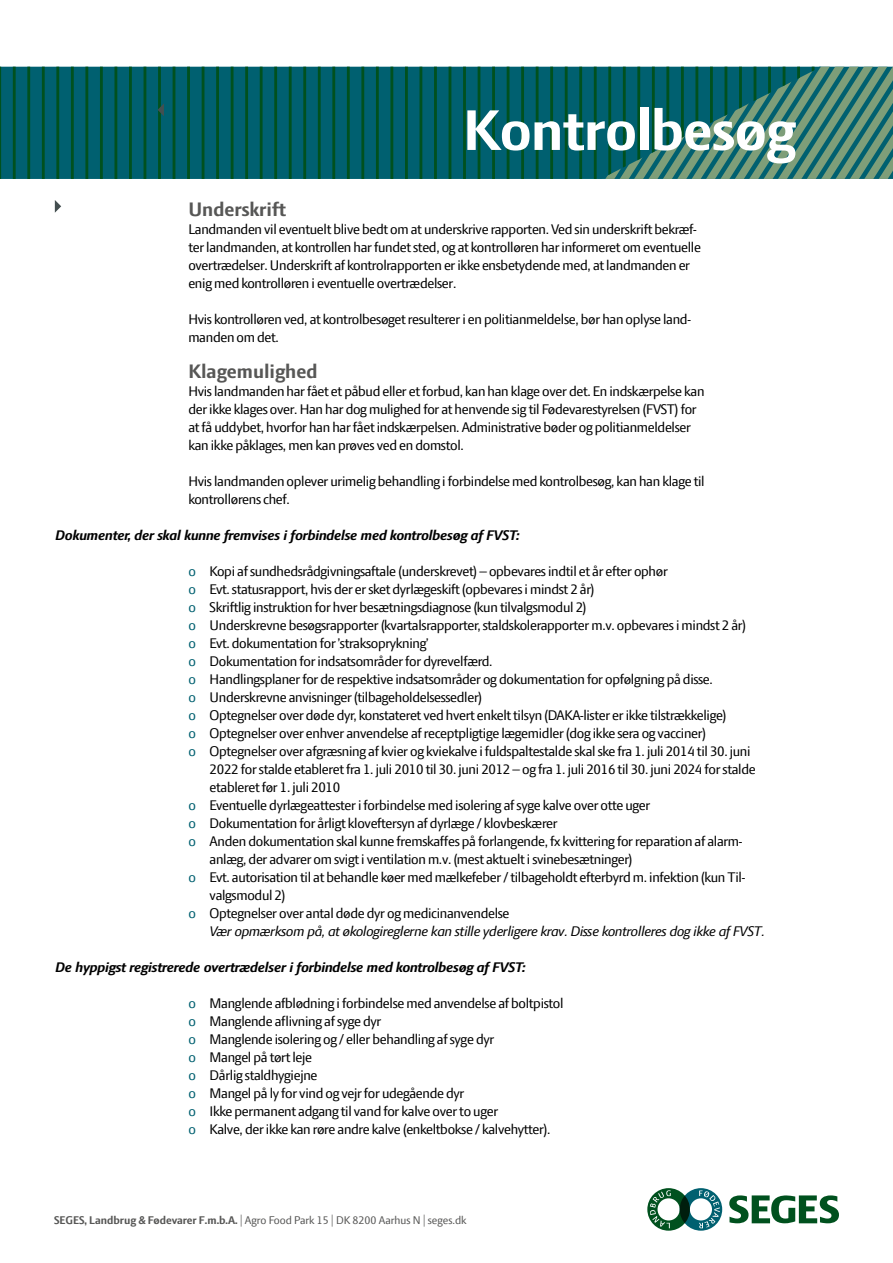
<style>
.page{position:relative;width:893px;height:1263px;background:#fff}
.page>*{position:absolute;margin:0;border:0;box-sizing:border-box;transform-origin:0 0}
.t1{font:700 61.5px "LF Press Sans";letter-spacing:-.005em;color:#fff}
.t2{font:700 21px "LF Press Sans";color:#575756}
.t3{font:15px/18px "LF Press Sans";letter-spacing:-.02em;color:#000}
.t4{font:italic 700 15px "LF Press Sans";letter-spacing:-.02em;color:#000}
.t5{font:italic 15px "LF Press Sans";letter-spacing:-.02em;color:#000}
.t6{font:12px "LF Press Sans";color:#575756}
.s1{font-style:inherit}
.s2{color:#006070}
.s3{font-weight:700}
</style>
<div class="page">
<svg style="left:821px;top:67px;width:72px;height:112px;background:#4e8675"></svg>
<svg style="left:1px;top:67px;width:820px;height:112px;background:#0a646f"></svg>
<hr style="left:521px;top:67px;width:3px;height:112px;background:#00511e">
<hr style="left:507px;top:67px;width:2px;height:112px;background:#00511e">
<hr style="left:492px;top:67px;width:3px;height:112px;background:#00511e">
<hr style="left:478px;top:67px;width:2px;height:112px;background:#00511e">
<hr style="left:463px;top:67px;width:3px;height:112px;background:#00511e">
<hr style="left:449px;top:67px;width:2px;height:112px;background:#00511e">
<hr style="left:434px;top:67px;width:3px;height:112px;background:#00511e">
<hr style="left:419px;top:67px;width:3px;height:112px;background:#00511e">
<hr style="left:405px;top:67px;width:3px;height:112px;background:#00511e">
<hr style="left:390px;top:67px;width:3px;height:112px;background:#00511e">
<hr style="left:376px;top:67px;width:3px;height:112px;background:#00511e">
<hr style="left:361px;top:67px;width:3px;height:112px;background:#00511e">
<hr style="left:347px;top:67px;width:3px;height:112px;background:#00511e">
<hr style="left:332px;top:67px;width:3px;height:112px;background:#00511e">
<hr style="left:318px;top:67px;width:3px;height:112px;background:#00511e">
<hr style="left:303px;top:67px;width:3px;height:112px;background:#00511e">
<hr style="left:289px;top:67px;width:3px;height:112px;background:#00511e">
<hr style="left:274px;top:67px;width:3px;height:112px;background:#00511e">
<hr style="left:260px;top:67px;width:3px;height:112px;background:#00511e">
<hr style="left:245px;top:67px;width:3px;height:112px;background:#00511e">
<hr style="left:812px;top:67px;width:2px;height:112px;background:#00511e">
<hr style="left:797px;top:67px;width:3px;height:112px;background:#00511e">
<hr style="left:231px;top:67px;width:3px;height:112px;background:#00511e">
<hr style="left:216px;top:67px;width:3px;height:112px;background:#00511e">
<hr style="left:783px;top:67px;width:2px;height:112px;background:#00511e">
<hr style="left:768px;top:67px;width:3px;height:112px;background:#00511e">
<hr style="left:202px;top:67px;width:2px;height:112px;background:#00511e">
<hr style="left:187px;top:67px;width:3px;height:112px;background:#00511e">
<hr style="left:754px;top:67px;width:2px;height:112px;background:#00511e">
<hr style="left:739px;top:67px;width:3px;height:112px;background:#00511e">
<hr style="left:173px;top:67px;width:2px;height:112px;background:#00511e">
<hr style="left:158px;top:67px;width:3px;height:112px;background:#00511e">
<hr style="left:724px;top:67px;width:3px;height:112px;background:#00511e">
<hr style="left:710px;top:67px;width:3px;height:112px;background:#00511e">
<hr style="left:144px;top:67px;width:2px;height:112px;background:#00511e">
<hr style="left:129px;top:67px;width:3px;height:112px;background:#00511e">
<hr style="left:695px;top:67px;width:3px;height:112px;background:#00511e">
<hr style="left:681px;top:67px;width:3px;height:112px;background:#00511e">
<hr style="left:114px;top:67px;width:3px;height:112px;background:#00511e">
<hr style="left:100px;top:67px;width:3px;height:112px;background:#00511e">
<hr style="left:666px;top:67px;width:3px;height:112px;background:#00511e">
<hr style="left:652px;top:67px;width:3px;height:112px;background:#00511e">
<hr style="left:85px;top:67px;width:3px;height:112px;background:#00511e">
<hr style="left:71px;top:67px;width:3px;height:112px;background:#00511e">
<hr style="left:637px;top:67px;width:3px;height:112px;background:#00511e">
<hr style="left:623px;top:67px;width:3px;height:112px;background:#00511e">
<hr style="left:56px;top:67px;width:3px;height:112px;background:#00511e">
<hr style="left:42px;top:67px;width:3px;height:112px;background:#00511e">
<hr style="left:608px;top:67px;width:3px;height:112px;background:#00511e">
<hr style="left:594px;top:67px;width:3px;height:112px;background:#00511e">
<hr style="left:27px;top:67px;width:3px;height:112px;background:#00511e">
<hr style="left:13px;top:67px;width:3px;height:112px;background:#00511e">
<hr style="left:579px;top:67px;width:3px;height:112px;background:#00511e">
<hr style="left:565px;top:67px;width:3px;height:112px;background:#00511e">
<hr style="left:0;top:67px;width:1px;height:112px;background:#00511e">
<hr style="left:550px;top:67px;width:3px;height:112px;background:#00511e">
<hr style="left:536px;top:67px;width:3px;height:112px;background:#00511e">
<svg style="left:158px;top:103px;width:6px;height:13px"></svg>
<svg style="left:647px;top:1188px;width:75px;height:43px"></svg>
<svg style="left:729px;top:1195px;width:110px;height:28px"></svg>
<svg style="left:55px;top:200px;width:6px;height:13px"></svg>
<h1 class="t1" style="left:463px;top:95px;width:334px"><span class="s1">K</span>ontrolbesøg</h1>
<h2 class="t2" style="left:188px;top:197px;width:99px">Underskrift</h2>
<p class="t3" style="left:188px;top:220px;width:514px">Landmanden vil eventuelt blive bedt om at underskrive rapporten. Ved sin underskrift bekræf&shy;ter landmanden, at kontrollen har fundet sted, og at kontrolløren har informeret om eventuelle overtrædelser. Underskrift af kontrolrapporten er ikke ensbetydende med, at landmanden er enig med kontrolløren i eventuelle overtrædelser.</p>
<p class="t3" style="left:188px;top:310px;width:504px">Hvis kontrolløren ved, at kontrolbesøget resulterer i en politianmeldelse, bør han oplyse land&shy;manden om det.</p>
<h2 class="t2" style="left:188px;top:359px;width:131px">Klagemulighed</h2>
<p class="t3" style="left:188px;top:382px;width:518px">Hvis landmanden har fået et påbud eller et forbud, kan han klage over det. En indskærpelse kan der ikke klages over. Han har dog mulighed for at henvende sig til Fødevarestyrelsen (FVST) for at få uddybet, hvorfor han har fået indskærpelsen. Administrative bøder og politianmeldelser kan ikke påklages, men kan prøves ved en domstol.</p>
<p class="t3" style="left:188px;top:472px;width:518px">Hvis landmanden oplever urimelig behandling i forbindelse med kontrolbesøg, kan han klage til kontrollørens chef.</p>
<p class="t4" style="left:55px;top:527px;width:466px">Dokumenter, der skal kunne fremvises i forbindelse med kontrolbesøg af FVST:</p>
<p class="t3" style="left:188px;top:562px;width:481px"><span class="s2">o</span> Kopi af sundhedsrådgivningsaftale (underskrevet) – opbevares indtil et år efter ophør</p>
<p class="t3" style="left:188px;top:580px;width:408px"><span class="s2">o</span> Evt. statusrapport, hvis der er sket dyrlægeskift (opbevares i mindst 2 år)</p>
<p class="t3" style="left:188px;top:598px;width:400px"><span class="s2">o</span> Skriftlig instruktion for hver besætningsdiagnose (kun tilvalgsmodul 2)</p>
<p class="t3" style="left:188px;top:616px;width:559px"><span class="s2">o</span> Underskrevne besøgsrapporter (kvartalsrapporter, staldskolerapporter m.v. opbevares i mindst 2 år)</p>
<p class="t3" style="left:188px;top:634px;width:242px"><span class="s2">o</span> Evt. dokumentation for ’straksoprykning’</p>
<p class="t3" style="left:188px;top:652px;width:306px"><span class="s2">o</span> Dokumentation for indsatsområder for dyrevelfærd.</p>
<p class="t3" style="left:188px;top:670px;width:526px"><span class="s2">o</span> Handlingsplaner for de respektive indsatsområder og dokumentation for opfølgning på disse.</p>
<p class="t3" style="left:188px;top:688px;width:295px"><span class="s2">o</span> Underskrevne anvisninger (tilbageholdelsessedler)</p>
<p class="t3" style="left:188px;top:706px;width:540px"><span class="s2">o</span> Optegnelser over døde dyr, konstateret ved hvert enkelt tilsyn (DAKA-lister er ikke tilstrækkelige)</p>
<p class="t3" style="left:188px;top:724px;width:519px"><span class="s2">o</span> Optegnelser over enhver anvendelse af receptpligtige lægemidler (dog ikke sera og vacciner)</p>
<p class="t3" style="left:188px;top:742px;width:564px"><span class="s2">o</span> Optegnelser over afgræsning af kvier og kviekalve i fuldspaltestalde skal ske fra 1. juli 2014 til 30. juni</p>
<p class="t3" style="left:210px;top:760px;width:547px">2022 for stalde etableret fra 1. juli 2010 til 30. juni 2012 – og fra 1. juli 2016 til 30. juni 2024 for stalde</p>
<p class="t3" style="left:210px;top:778px;width:132px">etableret før 1. juli 2010</p>
<p class="t3" style="left:188px;top:796px;width:463px"><span class="s2">o</span> Eventuelle dyrlægeattester i forbindelse med isolering af syge kalve over otte uger</p>
<p class="t3" style="left:188px;top:814px;width:371px"><span class="s2">o</span> Dokumentation for årligt kloveftersyn af dyrlæge / klovbeskærer</p>
<p class="t3" style="left:188px;top:832px;width:555px"><span class="s2">o</span> Anden dokumentation skal kunne fremskaffes på forlangende, fx kvittering for reparation af alarm-</p>
<p class="t3" style="left:210px;top:850px;width:424px">anlæg, der advarer om svigt i ventilation m.v. (mest aktuelt i svinebesætninger)</p>
<p class="t3" style="left:188px;top:868px;width:558px"><span class="s2">o</span> Evt. autorisation til at behandle køer med mælkefeber / tilbageholdt efterbyrd m. infektion (kun Til-</p>
<p class="t3" style="left:210px;top:886px;width:77px">valgsmodul 2)</p>
<p class="t3" style="left:188px;top:904px;width:323px"><span class="s2">o</span> Optegnelser over antal døde dyr og medicinanvendelse</p>
<p class="t5" style="left:210px;top:923px;width:557px">Vær opmærksom på, at økologireglerne kan stille yderligere krav. Disse kontrolleres dog ikke af FVST.</p>
<p class="t4" style="left:55px;top:959px;width:472px">De hyppigst registrerede overtrædelser i forbindelse med kontrolbesøg af FVST:</p>
<p class="t3" style="left:188px;top:994px;width:377px"><span class="s2">o</span> Manglende afblødning i forbindelse med anvendelse af boltpistol <span class="s2">o</span> Manglende aflivning af syge dyr<br><span class="s2">o</span> Manglende isolering og / eller behandling af syge dyr<br><span class="s2">o</span> Mangel på tørt leje<br><span class="s2">o</span> Dårlig staldhygiejne<br><span class="s2">o</span> Mangel på ly for vind og vejr for udegående dyr<br><span class="s2">o</span> Ikke permanent adgang til vand for kalve over to uger<br><span class="s2">o</span> Kalve, der ikke kan røre andre kalve (enkeltbokse / kalvehytter).</p>
<p class="t6" style="left:54px;top:1213px;width:414px"><span class="s3">SEGES, Landbrug &amp; Fødevarer F.m.b.A.</span> | Agro Food Park 15 | DK 8200 Aarhus N | seges.dk</p>
</div>
